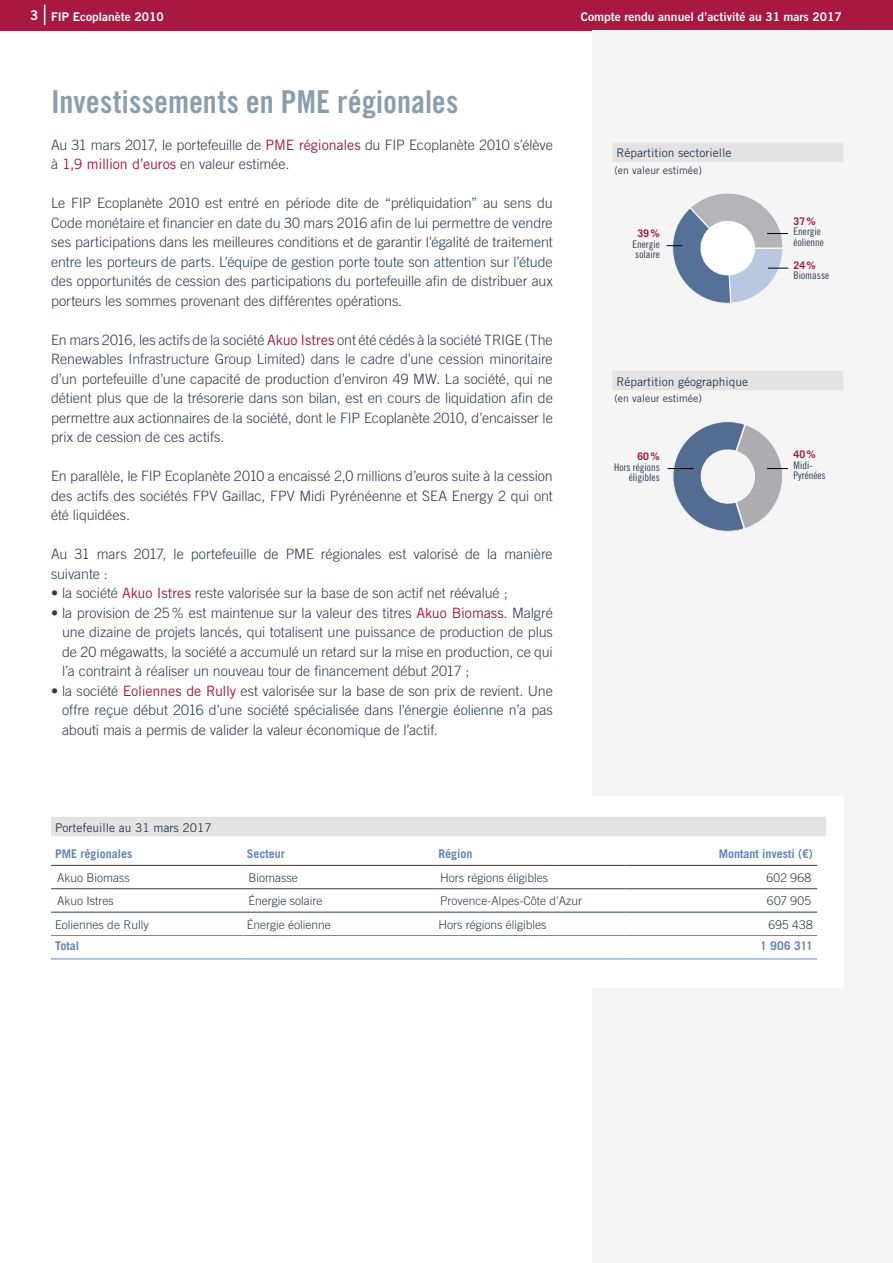
<style>
.page{position:relative;width:893px;height:1263px;background:#fff}
.page>*{position:absolute;margin:0;border:0;box-sizing:border-box;transform-origin:0 0}
.t1{font:31.5px "Trade Gothic LT Bold Cond Twenty";letter-spacing:.005em;color:#8b9dad}
.t2{font:300 14.25px/19.5px "Trade Gothic LT";letter-spacing:-.005em;color:#2f3d50;text-align:justify}
.t3{font:300 12px "Trade Gothic LT";color:#2f3d50}
.t4{font:12px "Trade Gothic LT";color:#2f3d50}
.t5{font:12px "Trade Gothic LT Bold Two";color:#fff}
.t6{font:700 12px "Trade Gothic LT";color:#6585b7}
.t7{font:10.5px/10.5px "Trade Gothic LT Cond Eighteen";color:#2f3d50}
.t8{font:10.5px "Trade Gothic LT";color:#2f3d50}
.t9{font:700 10.5px "Trade Gothic LT";color:#a91841}
.s1{font-size:13.5px}
.s2{font-weight:400;color:#a91841}
</style>
<div class="page">
<div style="left:0;top:0;width:893px;height:31px;background:#a91841"></div>
<svg style="left:44px;top:5px;width:1px;height:20px"></svg>
<div style="left:592px;top:31px;width:301px;height:1232px;background:#f5f5f6"></div>
<div style="left:612px;top:143px;width:231px;height:19px;background:#e3e3e4"></div>
<svg style="left:666px;top:193px;width:122px;height:110px"></svg>
<div style="left:51px;top:796px;width:792px;height:191px;background:#fff"></div>
<div style="left:51px;top:817px;width:775px;height:19px;background:#e3e3e4"></div>
<hr style="left:51px;top:865px;width:192px;height:1px;background:#2f3d50">
<hr style="left:243px;top:865px;width:191px;height:1px;background:#2f3d50">
<hr style="left:434px;top:865px;width:192px;height:1px;background:#2f3d50">
<hr style="left:626px;top:865px;width:191px;height:1px;background:#2f3d50">
<hr style="left:51px;top:888px;width:192px;height:1px;background:#2f3d50">
<hr style="left:243px;top:888px;width:191px;height:1px;background:#2f3d50">
<hr style="left:434px;top:888px;width:192px;height:1px;background:#2f3d50">
<hr style="left:626px;top:888px;width:191px;height:1px;background:#2f3d50">
<hr style="left:51px;top:912px;width:192px;height:1px;background:#2f3d50">
<hr style="left:243px;top:912px;width:191px;height:1px;background:#2f3d50">
<hr style="left:434px;top:912px;width:192px;height:1px;background:#2f3d50">
<hr style="left:626px;top:912px;width:191px;height:1px;background:#2f3d50">
<hr style="left:51px;top:935px;width:192px;height:1px;background:#6585b7">
<hr style="left:243px;top:935px;width:191px;height:1px;background:#6585b7">
<hr style="left:434px;top:935px;width:192px;height:1px;background:#6585b7">
<hr style="left:626px;top:935px;width:191px;height:1px;background:#6585b7">
<hr style="left:51px;top:958px;width:192px;height:1px;background:#6585b7">
<hr style="left:243px;top:958px;width:191px;height:1px;background:#6585b7">
<hr style="left:434px;top:958px;width:192px;height:1px;background:#6585b7">
<hr style="left:626px;top:958px;width:191px;height:1px;background:#6585b7">
<div style="left:612px;top:371px;width:231px;height:19px;background:#e3e3e4"></div>
<svg style="left:667px;top:421px;width:121px;height:110px"></svg>
<p class="t5" style="left:30px;top:9px;width:135px"><span class="s1">3</span> FIP Ecoplanète 2010</p>
<p class="t5" style="left:581px;top:9px;width:262px">Compte rendu annuel d’activité au 31 mars 2017</p>
<h1 class="t1" style="left:51px;top:83px;width:409px">Investissements en PME régionales</h1>
<p class="t2" style="left:51px;top:135px;width:503px">Au 31 mars 2017, le portefeuille de <span class="s2">PME régionales</span> du FIP Ecoplanète 2010 s’élève à <span class="s2">1,9 million d’euros</span> en valeur estimée.</p>
<p class="t2" style="left:51px;top:193px;width:503px">Le FIP Ecoplanète 2010 est entré en période dite de “préliquidation” au sens du Code monétaire et financier en date du 30 mars 2016 afin de lui permettre de vendre ses participations dans les meilleures conditions et de garantir l’égalité de traitement entre les porteurs de parts. L’équipe de gestion porte toute son attention sur l’étude des opportunités de cession des participations du portefeuille afin de distribuer aux porteurs les sommes provenant des différentes opérations.</p>
<p class="t2" style="left:51px;top:330px;width:503px">En mars 2016, les actifs de la société <span class="s2">Akuo Istres</span> ont été cédés à la société TRIGE (The Renewables Infrastructure Group Limited) dans le cadre d’une cession minoritaire d’un portefeuille d’une capacité de production d’environ 49 MW. La société, qui ne détient plus que de la trésorerie dans son bilan, est en cours de liquidation afin de permettre aux actionnaires de la société, dont le FIP Ecoplanète 2010, d’encaisser le prix de cession de ces actifs.</p>
<p class="t2" style="left:51px;top:466px;width:503px">En parallèle, le FIP Ecoplanète 2010 a encaissé 2,0 millions d’euros suite à la cession des actifs des sociétés FPV Gaillac, FPV Midi Pyrénéenne et SEA Energy 2 qui ont été liquidées.</p>
<p class="t2" style="left:51px;top:544px;width:503px">Au 31 mars 2017, le portefeuille de PME régionales est valorisé de la manière suivante :</p>
<p class="t2" style="left:51px;top:583px;width:458px">• la société <span class="s2">Akuo Istres</span> reste valorisée sur la base de son actif net réévalué ;</p>
<p class="t2" style="left:62px;top:603px;width:492px;text-indent:-11px">• la provision de 25% est maintenue sur la valeur des titres <span class="s2">Akuo Biomass</span>. Malgré une dizaine de projets lancés, qui totalisent une puissance de production de plus de 20 mégawatts, la société a accumulé un retard sur la mise en production, ce qui l’a contraint à réaliser un nouveau tour de financement début 2017 ;</p>
<p class="t2" style="left:62px;top:681px;width:492px;text-indent:-11px">• la société <span class="s2">Eoliennes de Rully</span> est valorisée sur la base de son prix de revient. Une offre reçue début 2016 d’une société spécialisée dans l’énergie éolienne n’a pas abouti mais a permis de valider la valeur économique de l’actif.</p>
<p class="t4" style="left:617px;top:146px;width:116px">Répartition sectorielle</p>
<p class="t8" style="left:614px;top:164px;width:89px">(en valeur estimée)</p>
<p class="t9" style="left:637px;top:227px;width:24px">39%</p>
<p class="t7" style="left:632px;top:238px;width:29px">Energie solaire</p>
<p class="t4" style="left:617px;top:374px;width:133px">Répartition géographique</p>
<p class="t8" style="left:614px;top:392px;width:89px">(en valeur estimée)</p>
<p class="t9" style="left:637px;top:450px;width:24px">60%</p>
<p class="t7" style="left:614px;top:461px;width:47px;text-align:right">Hors régions éligibles</p>
<p class="t9" style="left:794px;top:214px;width:24px">37%</p>
<p class="t7" style="left:794px;top:226px;width:32px">Energie éolienne</p>
<p class="t9" style="left:794px;top:259px;width:24px">24%</p>
<p class="t7" style="left:794px;top:270px;width:37px">Biomasse</p>
<p class="t9" style="left:794px;top:448px;width:24px">40%</p>
<p class="t7" style="left:794px;top:460px;width:34px">Midi-<br>Pyrénées</p>
<p class="t4" style="left:55px;top:820px;width:158px">Portefeuille au 31 mars 2017</p>
<p class="t6" style="left:55px;top:847px;width:79px">PME régionales</p>
<p class="t6" style="left:247px;top:847px;width:40px">Secteur</p>
<p class="t6" style="left:438px;top:847px;width:36px">Région</p>
<p class="t6" style="left:719px;top:847px;width:96px">Montant investi (€)</p>
<p class="t3" style="left:57px;top:870px;width:74px">Akuo Biomass</p>
<p class="t3" style="left:249px;top:870px;width:51px">Biomasse</p>
<p class="t3" style="left:440px;top:870px;width:109px">Hors régions éligibles</p>
<p class="t3" style="left:766px;top:870px;width:46px">602 968</p>
<p class="t3" style="left:57px;top:894px;width:58px">Akuo Istres</p>
<p class="t3" style="left:249px;top:894px;width:75px">Énergie solaire</p>
<p class="t3" style="left:440px;top:894px;width:143px">Provence-Alpes-Côte d'Azur</p>
<p class="t3" style="left:767px;top:894px;width:46px">607 905</p>
<p class="t3" style="left:55px;top:917px;width:95px">Eoliennes de Rully</p>
<p class="t3" style="left:247px;top:917px;width:86px">Énergie éolienne</p>
<p class="t3" style="left:438px;top:917px;width:109px">Hors régions éligibles</p>
<p class="t3" style="left:769px;top:917px;width:46px">695 438</p>
<p class="t6" style="left:55px;top:939px;width:26px">Total</p>
<p class="t6" style="left:760px;top:939px;width:54px">1 906 311</p>
</div>
